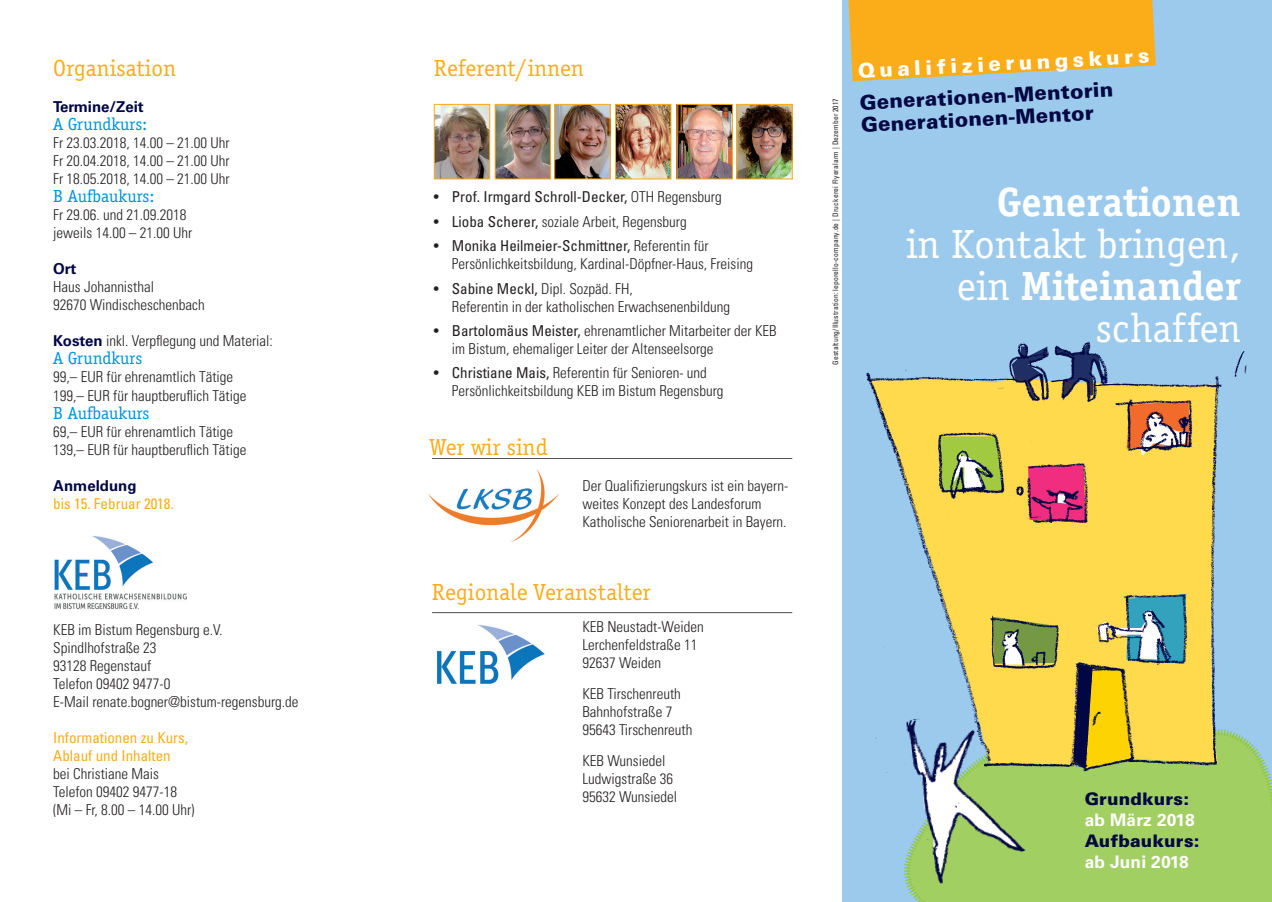
<style>
.page{position:relative;width:1272px;height:902px;background:#fff}
.page>*{position:absolute;margin:0;border:0;box-sizing:border-box;transform-origin:0 0}
.t1{font:42px/42px "Officina Serif EF";letter-spacing:.01em;color:#fff;text-align:right}
.t2{font:700 42px "Officina Serif EF";letter-spacing:.01em;color:#fff}
.t3{font:24px "Officina Serif EF";letter-spacing:.01em;color:#faad19}
.t4{font:900 20.25px/22.5px "Univers";color:#000743}
.t5{font:900 20.25px "Univers";color:#fff}
.t6{font:18px "Officina Serif EF";color:#0095d9}
.t7{font:900 17.25px "Univers";letter-spacing:.01em;color:#000743}
.t8{font:700 17.25px "Univers";letter-spacing:.01em;color:#fff}
.t9{font:300 condensed 15px/18px "Univers";color:#231f20}
.t10{font:condensed 15px/18px "Univers";color:#faad19}
.t11{font:condensed 15px "Univers";color:#231f20}
.t12{font:700 15px "Univers";color:#000743}
.t13{font:condensed 7.5px "Univers";letter-spacing:.02em;color:#231f20}
.s1{font-weight:700;font-stretch:normal;color:#000743}
.s2{font-weight:300}
.s3{font-weight:400}
.s4{font-weight:700}
</style>
<div class="page">
<div style="left:842px;top:0;width:429px;height:901px;background:#9ccaec"></div>
<div style="left:913px;top:747px;width:358px;height:154px;background:#a2cf62"></div>
<svg style="left:848px;top:0;width:308px;height:82px;background:#eeb032"></svg>
<img style="left:436px;top:106px;width:52px;height:71px">
<div style="left:434px;top:104px;width:56px;height:75px;border:1px solid #faad19"></div>
<img style="left:497px;top:106px;width:52px;height:71px">
<div style="left:495px;top:104px;width:56px;height:75px;border:1px solid #faad19"></div>
<img style="left:617px;top:106px;width:52px;height:71px">
<div style="left:615px;top:104px;width:56px;height:75px;border:1px solid #faad19"></div>
<img style="left:428px;top:469px;width:130px;height:72px">
<hr style="left:432px;top:612px;width:360px;height:1px;background:#231f20">
<hr style="left:432px;top:458px;width:360px;height:1px;background:#231f20">
<img style="left:904px;top:776px;width:128px;height:121px">
<img style="left:738px;top:106px;width:52px;height:71px">
<div style="left:736px;top:104px;width:56px;height:75px;border:1px solid #faad19"></div>
<img style="left:678px;top:106px;width:52px;height:71px">
<div style="left:676px;top:104px;width:56px;height:75px;border:1px solid #faad19"></div>
<img style="left:556px;top:106px;width:52px;height:71px">
<div style="left:554px;top:104px;width:56px;height:75px;border:1px solid #faad19"></div>
<img style="left:54px;top:536px;width:133px;height:73px">
<img style="left:437px;top:625px;width:108px;height:59px">
<img style="left:866px;top:341px;width:389px;height:435px">
<h2 class="t3" style="left:53px;top:55px;width:124px">Organisation</h2>
<p class="t12" style="left:53px;top:98px;width:92px">Termine/Zeit</p>
<p class="t6" style="left:53px;top:114px;width:96px">A Grundkurs:</p>
<p class="t9" style="left:53px;top:134px;width:178px;text-align:justify">Fr 23.03.2018, 14.00 – 21.00 Uhr Fr 20.04.2018, 14.00 – 21.00 Uhr Fr 18.05.2018, 14.00 – 21.00 Uhr</p>
<p class="t6" style="left:53px;top:186px;width:103px">B Aufbaukurs:</p>
<p class="t9" style="left:53px;top:206px;width:141px">Fr 29.06. und 21.09.2018 jeweils 14.00 – 21.00 Uhr</p>
<p class="t12" style="left:53px;top:260px;width:25px">Ort</p>
<p class="t9" style="left:53px;top:278px;width:153px">Haus Johannisthal<br>92670 Windischeschenbach</p>
<p class="t9" style="left:53px;top:332px;width:221px"><span class="s1">Kosten</span> inkl. Verpflegung und Material:</p>
<p class="t6" style="left:53px;top:348px;width:91px">A Grundkurs</p>
<p class="t9" style="left:53px;top:368px;width:195px">99,– EUR für ehrenamtlich Tätige<br>199,– EUR für hauptberuflich Tätige</p>
<p class="t6" style="left:53px;top:402px;width:98px">B Aufbaukurs</p>
<p class="t9" style="left:53px;top:422px;width:195px">69,– EUR für ehrenamtlich Tätige<br>139,– EUR für hauptberuflich Tätige</p>
<p class="t12" style="left:53px;top:476px;width:85px">Anmeldung</p>
<p class="t10" style="left:53px;top:494px;width:122px">bis 15. Februar 2018.</p>
<p class="t9" style="left:53px;top:620px;width:247px">KEB im Bistum Regensburg e.V.<br>Spindlhofstraße 23<br>93128 Regenstauf<br>Telefon 09402 9477-0<br>E-Mail renate.bogner@bistum-regensburg.de</p>
<p class="t10" style="left:53px;top:728px;width:136px">Informationen zu Kurs,<br>Ablauf und Inhalten</p>
<p class="t9" style="left:53px;top:764px;width:143px">bei Christiane Mais<br>Telefon 09402 9477-18 (Mi – Fr, 8.00 – 14.00 Uhr)</p>
<h2 class="t3" style="left:434px;top:55px;width:151px">Referent/innen</h2>
<p class="t11" style="left:434px;top:187px;width:289px">• Prof. Irmgard Schroll-Decker, <span class="s2">OTH Regensburg</span></p>
<p class="t9" style="left:434px;top:212px;width:254px"><span class="s3">• Lioba Scherer,</span> soziale Arbeit, Regensburg</p>
<p class="t9" style="left:452px;top:237px;width:302px;text-indent:-18px"><span class="s3">• Monika Heilmeier-Schmittner,</span> Referentin für<br>Persönlichkeitsbildung, Kardinal-Döpfner-Haus, Freising</p>
<p class="t9" style="left:452px;top:279px;width:280px;text-indent:-18px"><span class="s3">• Sabine Meckl,</span> Dipl. Sozpäd. FH,<br>Referentin in der katholischen Erwachsenenbildung</p>
<p class="t9" style="left:452px;top:321px;width:326px;text-indent:-18px"><span class="s3">• Bartolomäus Meister,</span> ehrenamtlicher Mitarbeiter der KEB im Bistum, ehemaliger Leiter der Altenseelsorge</p>
<p class="t9" style="left:452px;top:364px;width:273px;text-indent:-18px"><span class="s3">• Christiane Mais,</span> Referentin für Senioren- und<br>Persönlichkeitsbildung KEB im Bistum Regensburg</p>
<h2 class="t3" style="left:429px;top:433px;width:120px">Wer wir sind</h2>
<p class="t9" style="left:582px;top:476px;width:207px">Der Qualifizierungskurs ist ein bayern&shy;weites Konzept des Landesforum<br>Katholische Seniorenarbeit in Bayern.</p>
<h2 class="t3" style="left:432px;top:578px;width:220px">Regionale Veranstalter</h2>
<p class="t9" style="left:582px;top:617px;width:123px">KEB Neustadt-Weiden<br>Lerchenfeldstraße 11<br>92637 Weiden</p>
<p class="t9" style="left:582px;top:684px;width:112px">KEB Tirschenreuth<br>Bahnhofstraße 7<br>95643 Tirschenreuth</p>
<p class="t9" style="left:582px;top:751px;width:96px">KEB Wunsiedel<br>Ludwigstraße 36<br>95632 Wunsiedel</p>
<p class="t13" style="left:830px;top:364px;width:268px;rotate:-90deg">Gestaltung/Illustration: leporello-company.de | Druckerei Flyeralarm | Dezember 2017</p>
<h3 class="t5" style="left:857px;top:58px;width:293px;rotate:-3deg">Qualifizierungskurs</h3>
<h3 class="t4" style="left:859px;top:91px;width:255px;rotate:-3deg">Generationen-Mentorin<br>Generationen-Mentor</h3>
<h1 class="t2" style="left:997px;top:177px;width:245px">Generationen</h1>
<h1 class="t1" style="left:906px;top:223px;width:336px">in Kontakt bringen, ein <span class="s4">Miteinander </span>schaffen</h1>
<p class="t7" style="left:1084px;top:787px;width:106px">Grundkurs:</p>
<p class="t8" style="left:1084px;top:809px;width:111px">ab März 2018</p>
<p class="t7" style="left:1084px;top:829px;width:116px">Aufbaukurs:</p>
<p class="t8" style="left:1084px;top:851px;width:106px">ab Juni 2018</p>
</div>
